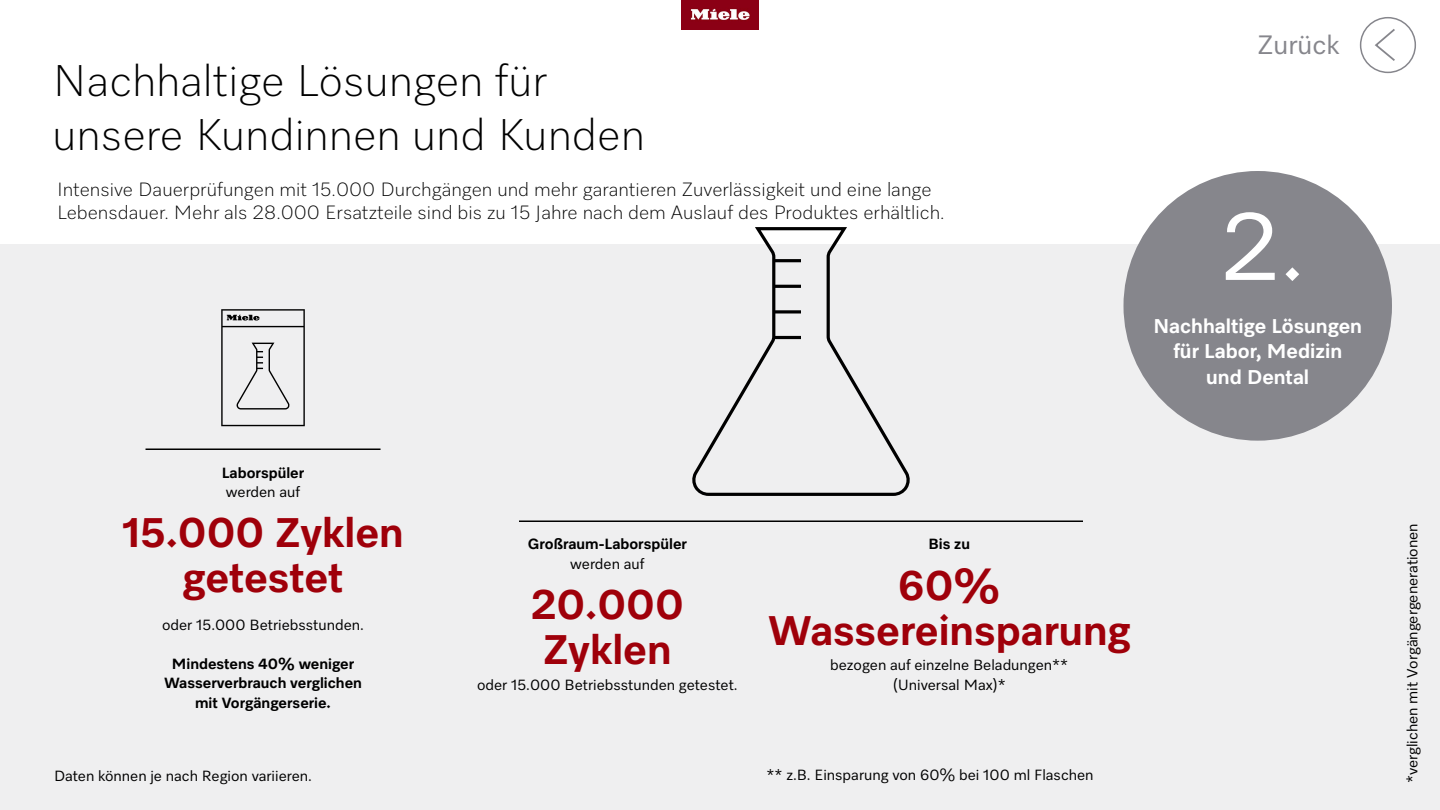
<style>
.page{position:relative;width:1440px;height:810px;background:#fff}
.page>*{position:absolute;margin:0;border:0;box-sizing:border-box;transform-origin:0 0}
.t1{font:97.5px "Miele Elements";color:#fff}
.t2{font:300 45px/54px "Miele Elements";color:#000}
.t3{font:700 42px/45px "Miele Elements";color:#9f000a;text-align:center}
.t4{font:27px "Miele Elements";color:#86868c}
.t5{font:700 20.25px/25.5px "Miele Elements";color:#fff;text-align:center}
.t6{font:300 19.5px/23.4px "Miele Elements";color:#000}
.t7{font:15px/19.5px "Miele Elements";color:#000;text-align:center}
.t8{font:700 15px/19.5px "Miele Elements";color:#000;text-align:center}
</style>
<div class="page">
<img style="left:681px;top:0;width:78px;height:30px">
<svg style="left:1375px;top:29px;width:20px;height:32px"></svg>
<div style="left:1360px;top:17px;width:56px;height:56px;border:2px solid #86868c;border-radius:50%"></div>
<div style="left:0;top:244px;width:1440px;height:566px;background:#efeff0"></div>
<div style="left:1124px;top:171px;width:268px;height:270px;background:#86868c;border-radius:50%"></div>
<hr style="left:146px;top:448px;width:235px;height:2px;background:#000">
<hr style="left:519px;top:520px;width:564px;height:2px;background:#000">
<svg style="left:221px;top:309px;width:84px;height:117px"></svg>
<svg style="left:692px;top:227px;width:218px;height:269px"></svg>
<h2 class="t2" style="left:52px;top:52px;width:594px">Nachhaltige Lösungen für unsere Kundinnen und Kunden</h2>
<h3 class="t6" style="left:57px;top:177px;width:889px">Intensive Dauerprüfungen mit 15.000 Durchgängen und mehr garantieren Zuverlässigkeit und eine lange<br>Lebensdauer. Mehr als 28.000 Ersatzteile sind bis zu 15 Jahre nach dem Auslauf des Produktes erhältlich.</h3>
<h3 class="t4" style="left:1258px;top:28px;width:83px">Zurück</h3>
<h1 class="t1" style="left:1220px;top:184px;width:86px">2.</h1>
<h3 class="t5" style="left:1153px;top:312px;width:210px">Nachhaltige Lösungen für Labor, Medizin und Dental</h3>
<p class="t8" style="left:222px;top:462px;width:84px">Laborspüler</p>
<p class="t7" style="left:226px;top:482px;width:76px">werden auf</p>
<h3 class="t3" style="left:122px;top:509px;width:283px">15.000 Zyklen getestet</h3>
<p class="t7" style="left:162px;top:614px;width:203px">oder 15.000 Betriebsstunden.</p>
<p class="t8" style="left:164px;top:653px;width:199px">Mindestens 40% weniger<br>Wasserverbrauch verglichen mit Vorgängerserie.</p>
<p class="t8" style="left:528px;top:534px;width:161px">Großraum-Laborspüler</p>
<p class="t7" style="left:570px;top:554px;width:76px">werden auf</p>
<h3 class="t3" style="left:531px;top:581px;width:155px;text-align:left">20.000<br>Zyklen</h3>
<p class="t7" style="left:477px;top:674px;width:262px">oder 15.000 Betriebsstunden getestet.</p>
<p class="t8" style="left:928px;top:534px;width:43px">Bis zu</p>
<h3 class="t3" style="left:768px;top:561px;width:365px">60%<br>Wassereinsparung</h3>
<p class="t7" style="left:830px;top:655px;width:240px">bezogen auf einzelne Beladungen** (Universal Max)*</p>
<p class="t7" style="left:54px;top:765px;width:259px">Daten können je nach Region variieren.</p>
<p class="t7" style="left:766px;top:765px;width:329px">** z.B. Einsparung von 60% bei 100 ml Flaschen</p>
<p class="t7" style="left:1402px;top:783px;width:262px;rotate:-90deg">*verglichen mit Vorgängergenerationen</p>
</div>
